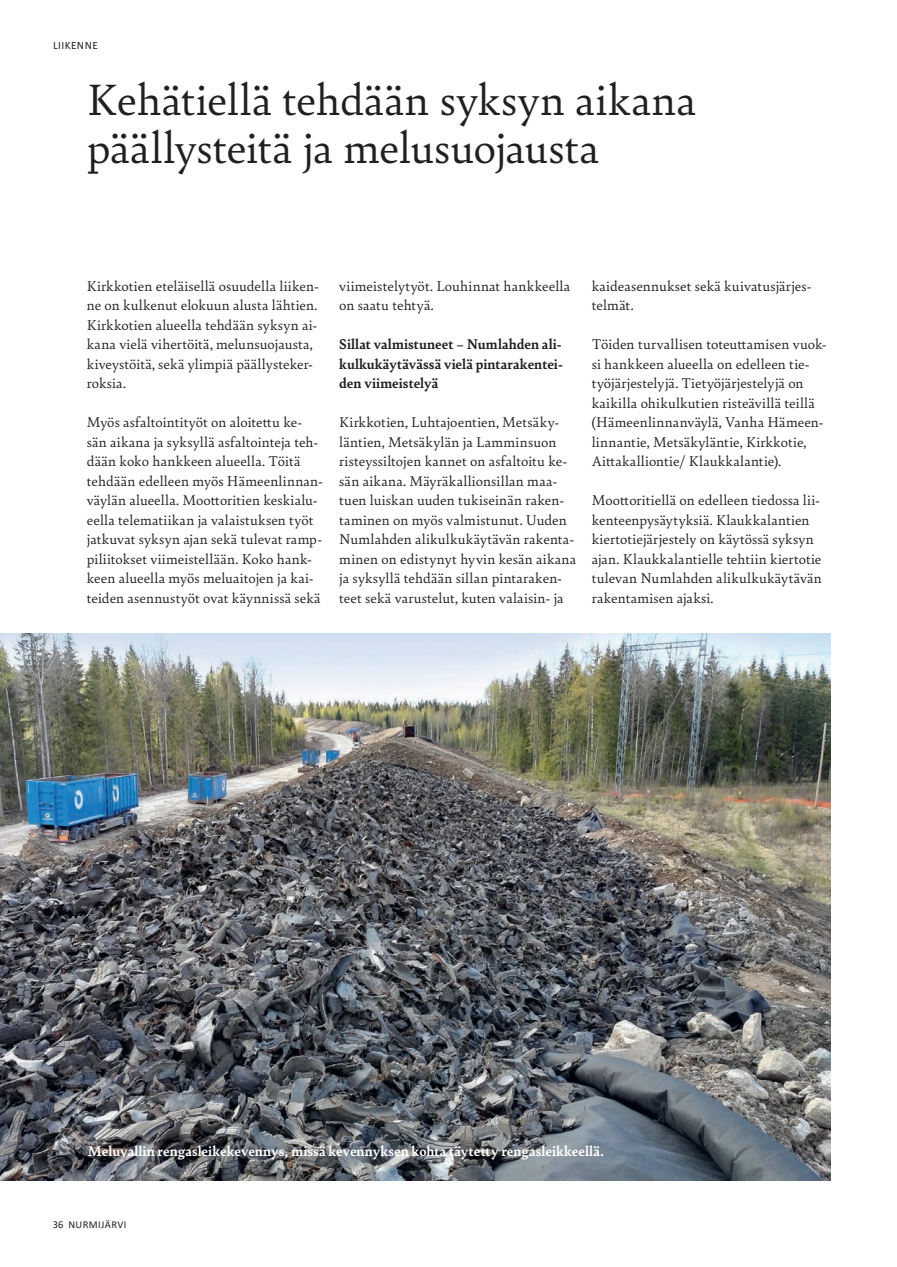
<style>
.page{position:relative;width:897px;height:1267px;background:#fff}
.page>*{position:absolute;margin:0;border:0;box-sizing:border-box;transform-origin:0 0}
.Sisällysluettelo{font:46.5px "Bely";letter-spacing:-.005em;color:#231f20}
.kirsin_kappaletyyli{font:15px/19.5px "Bely";letter-spacing:.01em;color:#231f20}
.kirsin_kappaletyyli-2{font:700 15px/19.5px "Bely";letter-spacing:.01em;color:#231f20;text-align:justify}
.Sisällysluettelo-2{font:700 15px "Bely";letter-spacing:.01em;color:#fff}
.Teema{font:11.25px "Calibri";letter-spacing:.04em;color:#231f20}
.t1{font:10.5px "Calibri";letter-spacing:.04em;color:#231f20}
</style>
<div class="page">
<img style="left:0;top:633px;width:830px;height:547px">
<p class="Teema" style="left:53px;top:37px;width:46px">LIIKENNE</p>
<p class="Sisällysluettelo" style="left:87px;top:67px;width:611px">Kehätiellä tehdään syksyn aikana</p>
<p class="Sisällysluettelo" style="left:87px;top:115px;width:514px">päällysteitä ja melusuojausta</p>
<p class="kirsin_kappaletyyli" style="left:87px;top:275px;width:234px">Kirkkotien eteläisellä osuudella liiken&shy;ne on kulkenut elokuun alusta lähtien.<br>Kirkkotien alueella tehdään syksyn ai&shy;kana vielä vihertöitä, melunsuojausta, kiveystöitä, sekä ylimpiä päällysteker&shy;roksia.</p>
<p class="kirsin_kappaletyyli" style="left:87px;top:411px;width:238px">Myös asfaltointityöt on aloitettu ke&shy;sän aikana ja syksyllä asfaltointeja teh&shy;dään koko hankkeen alueella. Töitä tehdään edelleen myös Hämeenlinnan&shy;väylän alueella. Moottoritien keskialu&shy;eella telematiikan ja valaistuksen työt jatkuvat syksyn ajan sekä tulevat ramp&shy;piliitokset viimeistellään. Koko hank&shy;keen alueella myös meluaitojen ja kai&shy;teiden asennustyöt ovat käynnissä sekä</p>
<p class="kirsin_kappaletyyli" style="left:339px;top:275px;width:232px">viimeistelytyöt. Louhinnat hankkeella on saatu tehtyä.</p>
<p class="kirsin_kappaletyyli-2" style="left:339px;top:333px;width:225px">Sillat valmistuneet – Numlahden ali&shy;kulkukäytävässä vielä pintarakentei&shy;den viimeistelyä</p>
<p class="kirsin_kappaletyyli" style="left:339px;top:411px;width:238px">Kirkkotien, Luhtajoentien, Metsäky&shy;läntien, Metsäkylän ja Lamminsuon risteyssiltojen kannet on asfaltoitu ke&shy;sän aikana. Mäyräkallionsillan maa&shy;tuen luiskan uuden tukiseinän raken&shy;taminen on myös valmistunut. Uuden Numlahden alikulkukäytävän rakenta&shy;minen on edistynyt hyvin kesän aikana ja syksyllä tehdään sillan pintaraken&shy;teet sekä varustelut, kuten valaisin- ja</p>
<p class="kirsin_kappaletyyli" style="left:591px;top:275px;width:221px">kaideasennukset sekä kuivatusjärjes&shy;telmät.</p>
<p class="kirsin_kappaletyyli" style="left:591px;top:333px;width:236px">Töiden turvallisen toteuttamisen vuok&shy;si hankkeen alueella on edelleen tie&shy;työjärjestelyjä. Tietyöjärjestelyjä on kaikilla ohikulkutien risteävillä teillä (Hämeenlinnanväylä, Vanha Hämeen&shy;linnantie, Metsäkyläntie, Kirkkotie, Aittakalliontie/ Klaukkalantie).</p>
<p class="kirsin_kappaletyyli" style="left:591px;top:489px;width:231px">Moottoritiellä on edelleen tiedossa lii&shy;kenteenpysäytyksiä. Klaukkalantien kiertotiejärjestely on käytössä syksyn ajan. Klaukkalantielle tehtiin kiertotie tulevan Numlahden alikulkukäytävän rakentamisen ajaksi.</p>
<p class="Sisällysluettelo-2" style="left:88px;top:1140px;width:517px">Meluvallin rengasleikekevennys, missä kevennyksen kohta täytetty rengasleikkeellä.</p>
<p class="t1" style="left:53px;top:1216px;width:75px">36 NURMIJÄRVI</p>
</div>
